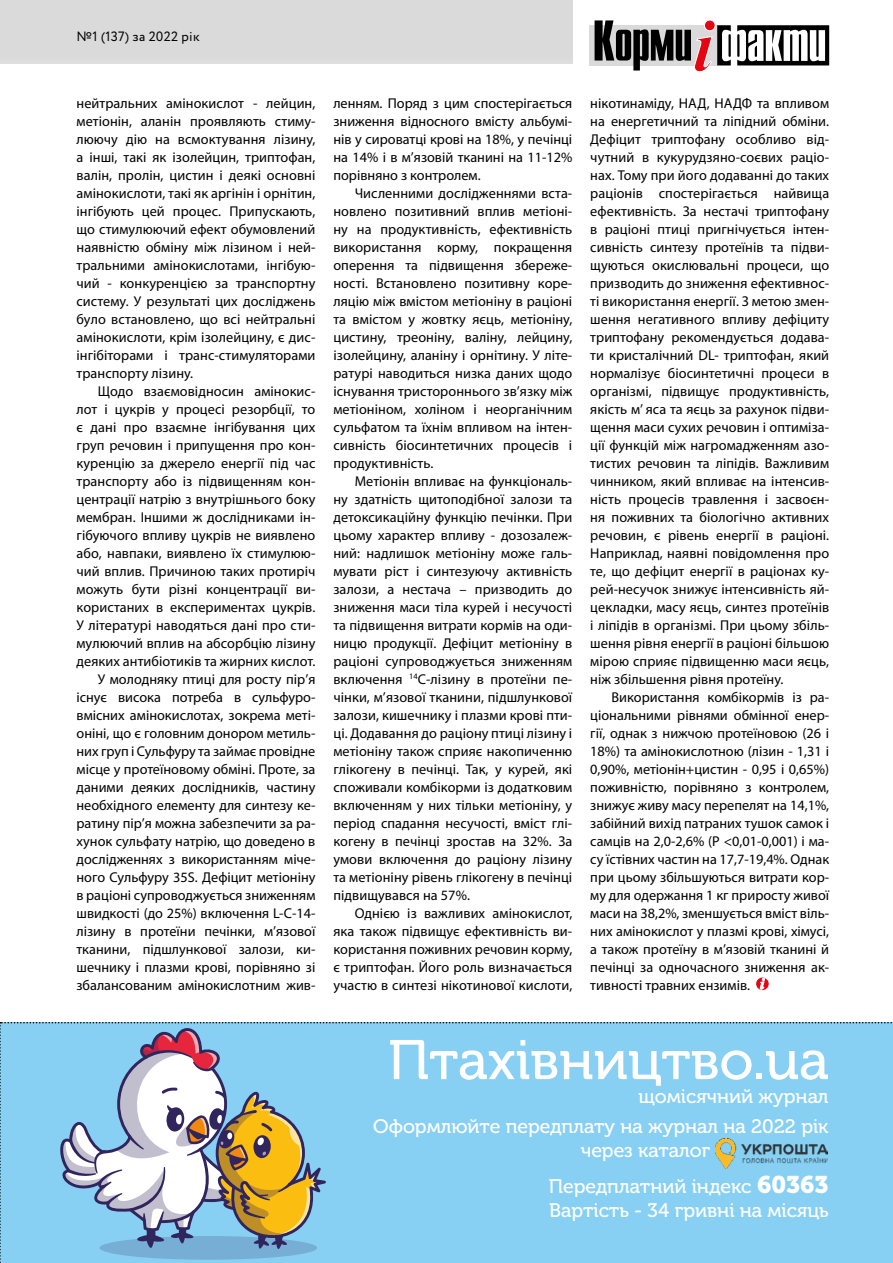
<style>
.page{position:relative;width:893px;height:1263px;background:#fff}
.page>*{position:absolute;margin:0;border:0;box-sizing:border-box;transform-origin:0 0}
.t1{font:55.5px "Museo Cyrl 500";color:#fff}
.t2{font:19.5px/30.9px "Museo Cyrl 500";color:#fff;text-align:right}
.t3{font:14.25px/18px "Myriad Pro";color:#000;text-align:justify}
.t4{font:13.5px "Circe";letter-spacing:.015em;color:#000}
.s1{font-family:"Museo Cyrl 900";font-size:24px}
</style>
<div class="page">
<div style="left:0;top:0;width:572px;height:64px;background:#dadada"></div>
<svg style="left:590px;top:25px;width:5px;height:40px"></svg>
<svg style="left:595px;top:20px;width:136px;height:52px"></svg>
<hr style="left:728px;top:34px;width:3px;height:23px;background:#000">
<svg style="left:737px;top:25px;width:92px;height:40px"></svg>
<svg style="left:756px;top:977px;width:13px;height:13px"></svg>
<svg style="left:760px;top:978px;width:5px;height:11px"></svg>
<svg style="left:0;top:1022px;width:893px;height:241px;background:#8fc9e4"></svg>
<p class="t4" style="left:77px;top:28px;width:125px">№1 (137) за 2022 рік</p>
<p class="t3" style="left:77px;top:94px;width:240px">нейтральних амінокислот - лейцин, метіонін, аланін проявляють стиму&shy;люючу дію на всмоктування лізину, а інші, такі як ізолейцин, триптофан, валін, пролін, цистин і деякі основні амінокислоти, такі як аргінін і орнітин, інгібують цей процес. Припускають, що стимулюючий ефект обумовлений наявністю обміну між лізином і ней&shy;тральними амінокислотами, інгібую&shy;чий - конкуренцією за транспортну систему. У результаті цих досліджень було встановлено, що всі нейтральні амінокислоти, крім ізолейцину, є дис&shy;інгібіторами і транс-стимуляторами транспорту лізину.</p>
<p class="t3" style="left:77px;top:382px;width:240px;text-align:right">Щодо взаємовідносин амінокис&shy;лот і цукрів у процесі резорбції, то є дані про взаємне інгібування цих груп речовин і припущення про кон&shy;куренцію за джерело енергії під час транспорту або із підвищенням кон&shy;центрації натрію з внутрішнього боку мембран. Іншими ж дослідниками ін&shy;гібуючого впливу цукрів не виявлено або, навпаки, виявлено їх стимулюю&shy;чий вплив. Причиною таких протиріч можуть бути різні концентрації ви&shy;користаних в експериментах цукрів.<br>У літературі наводяться дані про сти&shy;мулюючий вплив на абсорбцію лізину деяких антибіотиків та жирних кислот.<br>У молодняку птиці для росту пір’я існує висока потреба в cульфуро&shy;вмісних амінокислотах, зокрема меті&shy;оніні, що є головним донором метиль&shy;них груп і Сульфуру та займає провідне місце у протеїновому обміні. Проте, за даними деяких дослідників, частину необхідного елементу для синтезу ке&shy;ратину пір’я можна забезпечити за ра&shy;хунок сульфату натрію, що доведено в дослідженнях з використанням міче&shy;ного Сульфуру 35S. Дефіцит метіоніну в раціоні супроводжується зниженням швидкості (до 25%) включення L-C-14- лізину в протеїни печінки, м’язової тканини, підшлункової залози, ки&shy;шечнику і плазми крові, порівняно зі збалансованим амінокислотним жив-</p>
<p class="t3" style="left:333px;top:94px;width:240px">ленням. Поряд з цим спостерігається зниження відносного вмісту альбумі&shy;нів у сироватці крові на 18%, у печінці на 14% і в м’язовій тканині на 11-12% порівняно з контролем.</p>
<p class="t3" style="left:333px;top:184px;width:240px;text-indent:21px">Численними дослідженнями вста&shy;новлено позитивний вплив метіоні&shy;ну на продуктивність, ефективність використання корму, покращення оперення та підвищення збереже&shy;ності. Встановлено позитивну коре&shy;ляцію між вмістом метіоніну в раціоні та вмістом у жовтку яєць, метіоніну, цистину, треоніну, валіну, лейцину, ізолейцину, аланіну і орнітину. У літе&shy;ратурі наводиться низка даних щодо існування тристороннього зв’язку між метіоніном, холіном і неорганічним сульфатом та їхнім впливом на інтен&shy;сивність біосинтетичних процесів і продуктивність.</p>
<p class="t3" style="left:333px;top:472px;width:240px;text-indent:21px">Метіонін впливає на функціональ&shy;ну здатність щитоподібної залози та детоксикаційну функцію печінки. При цьому характер впливу - дозозалеж&shy;ний: надлишок метіоніну може галь&shy;мувати ріст і синтезуючу активність залози, а нестача – призводить до зниження маси тіла курей і несучості та підвищення витрати кормів на оди&shy;ницю продукції. Дефіцит метіоніну в раціоні супроводжується зниженням включення <sup>14</sup>С-лізину в протеїни пе&shy;чінки, м’язової тканини, підшлункової залози, кишечнику і плазми крові пти&shy;ці. Додавання до раціону птиці лізину і метіоніну також сприяє накопиченню глікогену в печінці. Так, у курей, які споживали комбікорми із додатковим включенням у них тільки метіоніну, у період спадання несучості, вміст глі&shy;когену в печінці зростав на 32%. За умови включення до раціону лізину та метіоніну рівень глікогену в печінці підвищувався на 57%.</p>
<p class="t3" style="left:333px;top:904px;width:240px;text-indent:21px">Однією із важливих амінокислот, яка також підвищує ефективність ви&shy;користання поживних речовин корму, є триптофан. Його роль визначається участю в синтезі нікотинової кислоти,</p>
<p class="t3" style="left:590px;top:94px;width:240px">нікотинаміду, НАД, НАДФ та впливом на енергетичний та ліпідний обміни.<br>Дефіцит триптофану особливо від&shy;чутний в кукурудзяно-соєвих раціо&shy;нах. Тому при його додаванні до таких раціонів спостерігається найвища ефективність. За нестачі триптофану в раціоні птиці пригнічується інтен&shy;сивність синтезу протеїнів та підви&shy;щуються окислювальні процеси, що призводить до зниження ефективнос&shy;ті використання енергії. З метою змен&shy;шення негативного впливу дефіциту триптофану рекомендується додава&shy;ти кристалічний DL- триптофан, який нормалізує біосинтетичні процеси в організмі, підвищує продуктивність, якість м’ яса та яєць за рахунок підви&shy;щення маси сухих речовин і оптиміза&shy;ції функцій між нагромадженням азо&shy;тистих речовин та ліпідів. Важливим чинником, який впливає на інтенсив&shy;ність процесів травлення і засвоєн&shy;ня поживних та біологічно активних речовин, є рівень енергії в раціоні.<br>Наприклад, наявні повідомлення про те, що дефіцит енергії в раціонах ку&shy;рей-несучок знижує інтенсивність яй&shy;цекладки, масу яєць, синтез протеїнів і ліпідів в організмі. При цьому збіль&shy;шення рівня енергії в раціоні більшою мірою сприяє підвищенню маси яєць, ніж збільшення рівня протеїну.</p>
<p class="t3" style="left:590px;top:688px;width:240px;text-indent:21px">Використання комбікормів із ра&shy;ціональними рівнями обмінної енер&shy;гії, однак з нижчою протеїновою (26 і 18%) та амінокислотною (лізин - 1,31 і 0,90%, метіонін+цистин - 0,95 і 0,65%) поживністю, порівняно з контролем, знижує живу масу перепелят на 14,1%, забійний вихід патраних тушок самок і самців на 2,0-2,6% (Р &lt;0,01-0,001) і ма&shy;су їстівних частин на 17,7-19,4%. Однак при цьому збільшуються витрати кор&shy;му для одержання 1 кг приросту живої маси на 38,2%, зменшується вміст віль&shy;них амінокислот у плазмі крові, хімусі, а також протеїну в м’язовій тканині й печінці за одночасного зниження ак&shy;тивності травних ензимів.</p>
<h1 class="t1" style="left:388px;top:1029px;width:442px">Птахівництво.ua</h1>
<h2 class="t2" style="left:373px;top:1081px;width:457px">щомісячний журнал<br>Оформлюйте передплату на журнал на 2022 рік</h2>
<h2 class="t2" style="left:549px;top:1132px;width:281px;line-height:36.3px;text-align:left;text-indent:32px">через каталог<br>Передплатний індекс <span class="s1">60363</span></h2>
<h2 class="t2" style="left:549px;top:1195px;width:281px">Вартість - 34 гривні на місяць</h2>
</div>
